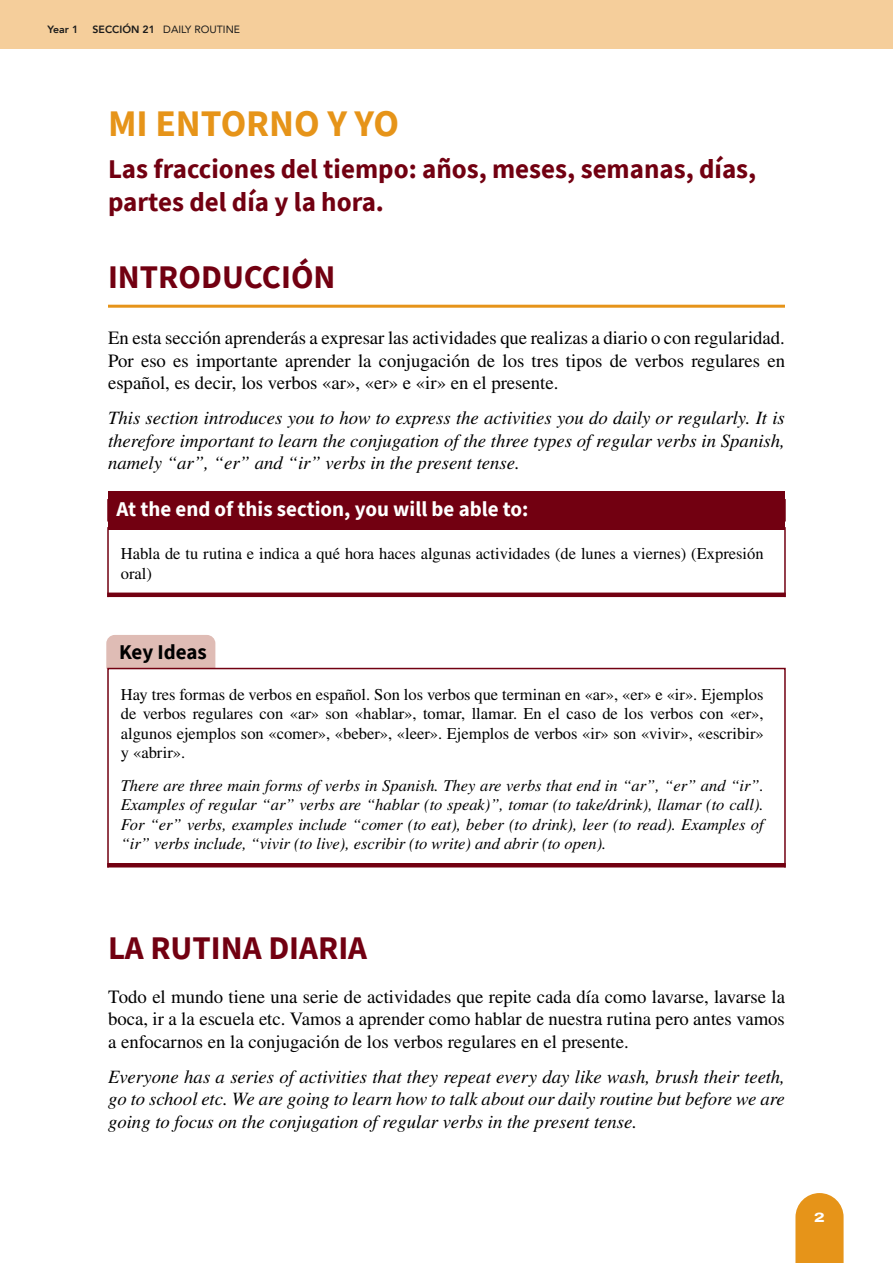
<style>
.page{position:relative;width:893px;height:1263px;background:#fff}
.page>*{position:absolute;margin:0;border:0;box-sizing:border-box;transform-origin:0 0}
.t1{font:700 37.5px "Source Sans Pro";color:#e69419}
.t2{font:700 33px "Source Sans Pro";color:#720011}
.t3{font:700 27px/33px "Source Sans Pro";color:#720011}
.t4{font:700 21px "Source Sans Pro";color:#fff}
.t5{font:700 21px "Source Sans Pro";letter-spacing:-.005em;color:#000}
.t6{font:18.75px/22.5px "STIX General";color:#000;text-align:justify}
.t7{font:italic 18.75px/22.5px "STIX General";color:#000;text-align:justify}
.t8{font:16.5px/19.5px "STIX General";color:#000}
.t9{font:italic 16.5px/19.5px "STIX General";color:#000;text-align:justify}
.t10{font:800 13.5px "Archivo Expanded";color:#fff}
.t11{font:10.5px "Avenir";color:#1a1a1a}
.t12{font:800 10.5px "Avenir";color:#1a1a1a}
.s1{font-weight:800}
</style>
<div class="page">
<div style="left:0;top:0;width:893px;height:49px;background:#f5ce9b"></div>
<svg style="left:795px;top:1193px;width:49px;height:70px;background:#e89d2e"></svg>
<hr style="left:108px;top:305px;width:677px;height:3px;background:#e69419">
<div style="left:108px;top:491px;width:677px;height:38px;background:#720011"></div>
<div style="left:107px;top:527px;width:679px;height:71px;border:2px solid #720011"></div>
<div style="left:107px;top:592px;width:679px;height:5px;background:#720011"></div>
<div style="left:106px;top:635px;width:109px;height:34px;background:#dfbcb5"></div>
<div style="left:107px;top:668px;width:679px;height:200px;border:2px solid #720011"></div>
<hr style="left:107px;top:863px;width:679px;height:4px;background:#720011">
<p class="t12" style="left:48px;top:21px;width:32px">Year 1</p>
<p class="t11" style="left:93px;top:21px;width:149px"><span class="s1">SECCIÓN 21</span> DAILY ROUTINE</p>
<h1 class="t1" style="left:108px;top:98px;width:293px">MI ENTORNO Y YO</h1>
<h3 class="t3" style="left:108px;top:152px;width:650px">Las fracciones del tiempo: años, meses, semanas, días, partes del día y la hora.</h3>
<h2 class="t2" style="left:108px;top:254px;width:229px">INTRODUCCIÓN</h2>
<p class="t6" style="left:108px;top:327px;width:678px">En esta sección aprenderás a expresar las actividades que realizas a diario o con regularidad.<br>Por eso es importante aprender la conjugación de los tres tipos de verbos regulares en español, es decir, los verbos «ar», «er» e «ir» en el presente.</p>
<p class="t7" style="left:108px;top:406px;width:678px">This section introduces you to how to express the activities you do daily or regularly. It is therefore important to learn the conjugation of the three types of regular verbs in Spanish, namely “ar”, “er” and “ir” verbs in the present tense.</p>
<p class="t4" style="left:117px;top:494px;width:413px">At the end of this section, you will be able to:</p>
<p class="t8" style="left:121px;top:545px;width:644px">Habla de tu rutina e indica a qué hora haces algunas actividades (de lunes a viernes) (Expresión oral)</p>
<p class="t5" style="left:119px;top:638px;width:89px">Key Ideas</p>
<p class="t8" style="left:121px;top:685px;width:644px;text-align:justify">Hay tres formas de verbos en español. Son los verbos que terminan en «ar», «er» e «ir». Ejemplos de verbos regulares con «ar» son «hablar», tomar, llamar. En el caso de los verbos con «er», algunos ejemplos son «comer», «beber», «leer». Ejemplos de verbos «ir» son «vivir», «escribir» y «abrir».</p>
<p class="t9" style="left:121px;top:775px;width:644px">There are three main forms of verbs in Spanish. They are verbs that end in “ar”, “er” and “ir”.<br>Examples of regular “ar” verbs are “hablar (to speak)”, tomar (to take/drink), llamar (to call).<br>For “er” verbs, examples include “comer (to eat), beber (to drink), leer (to read). Examples of “ir” verbs include, “vivir (to live), escribir (to write) and abrir (to open).</p>
<h2 class="t2" style="left:108px;top:925px;width:261px">LA RUTINA DIARIA</h2>
<p class="t6" style="left:108px;top:986px;width:678px">Todo el mundo tiene una serie de actividades que repite cada día como lavarse, lavarse la boca, ir a la escuela etc. Vamos a aprender como hablar de nuestra rutina pero antes vamos a enfocarnos en la conjugación de los verbos regulares en el presente.</p>
<p class="t7" style="left:108px;top:1065px;width:678px">Everyone has a series of activities that they repeat every day like wash, brush their teeth, go to school etc. We are going to learn how to talk about our daily routine but before we are going to focus on the conjugation of regular verbs in the present tense.</p>
<p class="t10" style="left:814px;top:1207px;width:12px">2</p>
</div>
